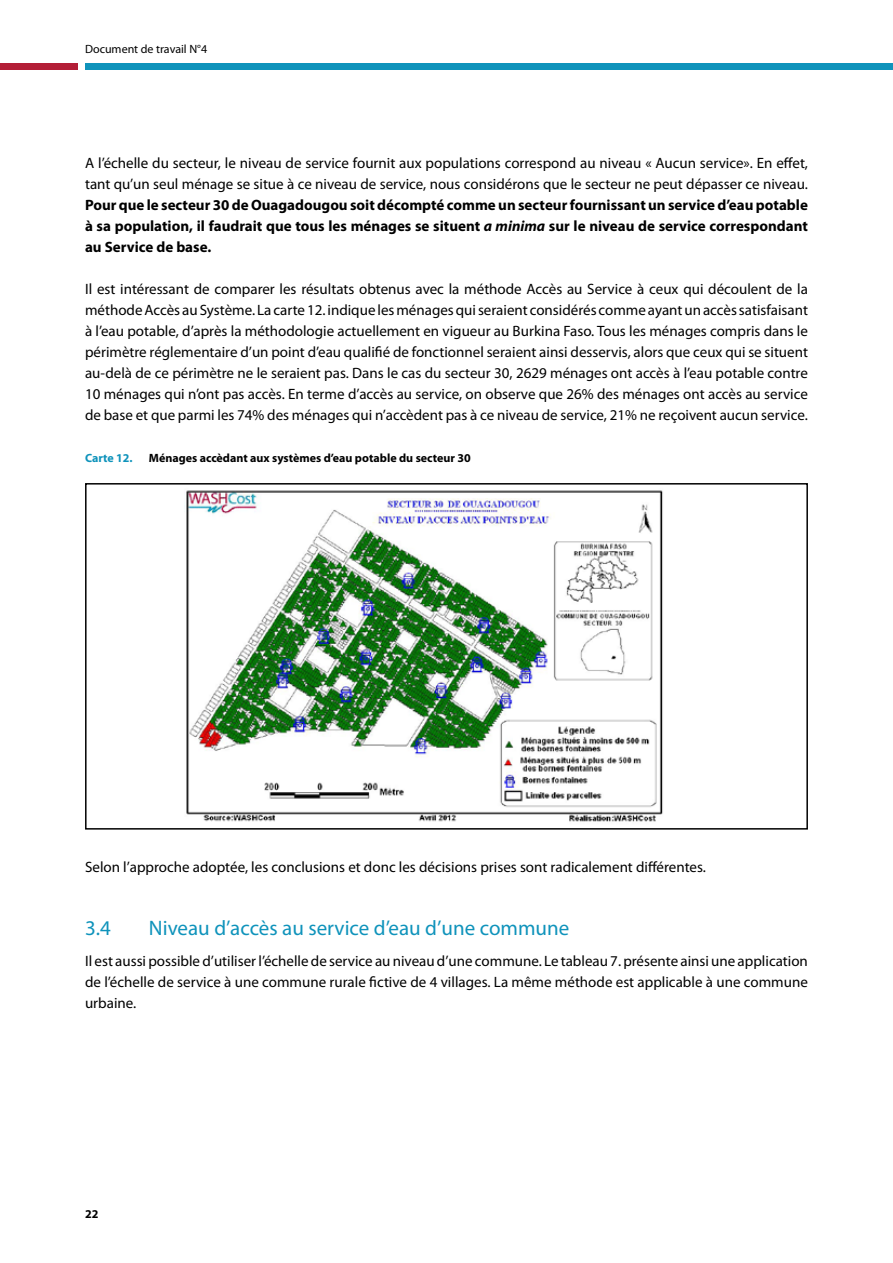
<style>
.page{position:relative;width:893px;height:1263px;background:#fff}
.page>*{position:absolute;margin:0;border:0;box-sizing:border-box;transform-origin:0 0}
.t1{font:21px "Myriad Pro";color:#0f93bb}
.t2{font:15px/21px "Myriad Pro";color:#000;text-align:justify}
.t3{font:700 15px/21px "Myriad Pro";color:#000;text-align:justify}
.t4{font:700 12px "Myriad Pro";color:#000}
.t5{font:12px "Myriad Pro";color:#000}
.t6{font:700 12px "Myriad Pro";color:#0f93bb}
.s1{font-style:italic}
</style>
<div class="page">
<div style="left:0;top:63px;width:78px;height:7px;background:#b31e37"></div>
<div style="left:85px;top:63px;width:808px;height:7px;background:#0f93bb"></div>
<img style="left:184px;top:490px;width:479px;height:332px">
<div style="left:85px;top:483px;width:723px;height:347px;border:2px solid #000"></div>
<p class="t5" style="left:85px;top:41px;width:124px">Document de travail N°4</p>
<p class="t2" style="left:85px;top:152px;width:724px">A l’échelle du secteur, le niveau de service fournit aux populations correspond au niveau « Aucun service». En effet, tant qu’un seul ménage se situe à ce niveau de service, nous considérons que le secteur ne peut dépasser ce niveau.</p>
<p class="t3" style="left:85px;top:194px;width:724px">Pour que le secteur 30 de Ouagadougou soit décompté comme un secteur fournissant un service d’eau potable à sa population, il faudrait que tous les ménages se situent <span class="s1">a minima</span> sur le niveau de service correspondant au Service de base.</p>
<p class="t2" style="left:85px;top:278px;width:724px">Il est intéressant de comparer les résultats obtenus avec la méthode Accès au Service à ceux qui découlent de la méthode Accès au Système. La carte 12. indique les ménages qui seraient considérés comme ayant un accès satisfaisant à l’eau potable, d’après la méthodologie actuellement en vigueur au Burkina Faso. Tous les ménages compris dans le périmètre réglementaire d’un point d’eau qualifié de fonctionnel seraient ainsi desservis, alors que ceux qui se situent au-delà de ce périmètre ne le seraient pas. Dans le cas du secteur 30, 2629 ménages ont accès à l’eau potable contre 10 ménages qui n’ont pas accès. En terme d’accès au service, on observe que 26% des ménages ont accès au service de base et que parmi les 74% des ménages qui n’accèdent pas à ce niveau de service, 21% ne reçoivent aucun service.</p>
<p class="t6" style="left:85px;top:450px;width:49px">Carte 12.</p>
<p class="t4" style="left:149px;top:450px;width:323px">Ménages accèdant aux systèmes d’eau potable du secteur 30</p>
<p class="t2" style="left:85px;top:856px;width:622px">Selon l’approche adoptée, les conclusions et donc les décisions prises sont radicalement différentes.</p>
<h1 class="t1" style="left:85px;top:915px;width:27px">3.4</h1>
<h1 class="t1" style="left:149px;top:915px;width:422px">Niveau d’accès au service d’eau d’une commune</h1>
<p class="t2" style="left:85px;top:950px;width:724px">Il est aussi possible d’utiliser l’échelle de service au niveau d’une commune. Le tableau 7. présente ainsi une application de l’échelle de service à une commune rurale fictive de 4 villages. La même méthode est applicable à une commune urbaine.</p>
<p class="t4" style="left:85px;top:1206px;width:15px">22</p>
</div>
